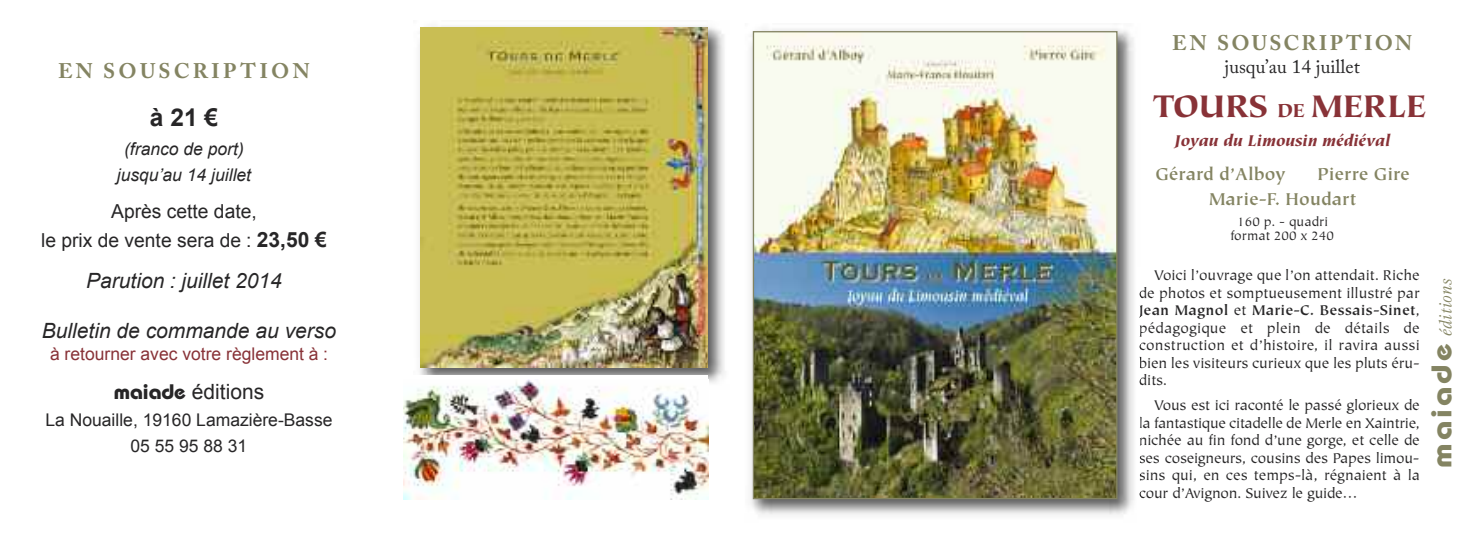
<style>
.page{position:relative;width:1474px;height:546px;background:#fff}
.page>*{position:absolute;margin:0;border:0;box-sizing:border-box;transform-origin:0 0}
.t1{font:900 35px "Tiepolo";color:#883237}
.t2{font:700 24.5px "Arial";color:#272627}
.t3{font:italic 21px "Arial";color:#272627}
.t4{font:700 21px "Adobe Caslon Pro";letter-spacing:.1em;color:#848462}
.t5{font:700 21px "Adobe Caslon Pro";letter-spacing:.135em;color:#848462}
.t6{font:21px "Arial";color:#272627}
.t7{font:19.25px/29.4px "Arial";color:#272627;text-align:center}
.t8{font:700 19.25px/24.5px "Tiepolo";color:#848462}
.t9{font:19.25px "Adobe Caslon Pro";color:#272627}
.t10{font:17.5px/25.9px "Arial";color:#272627;text-align:center}
.t11{font:italic 17.5px/25.9px "Arial";color:#272627;text-align:center}
.t12{font:17.5px "Arial";color:#883237}
.t13{font:italic 900 17.5px "Tiepolo";color:#883237}
.t14{font:italic 17.5px "Esprit";color:#848462}
.t15{font:15.75px/17.5px "Tiepolo";letter-spacing:-.01em;color:#272627;text-align:justify}
.t16{font:14px/14px "Tiepolo";color:#272627;text-align:center}
.s1{font-weight:700;font-size:21px}
.s2{font-family:"Bauhaus";font-weight:700}
.s3{font-size:21px}
.s4{font-weight:700}
.s5{font-family:"Bauhaus";font-weight:700;font-style:normal;font-size:28.35px}
</style>
<div class="page">
<img style="left:750px;top:29px;width:384px;height:486px">
<img style="left:754px;top:33px;width:361px;height:464px">
<img style="left:419px;top:26px;width:306px;height:357px">
<img style="left:420px;top:28px;width:287px;height:339px">
<div style="left:396px;top:375px;width:312px;height:124px;background:#fff"></div>
<img style="left:403px;top:380px;width:305px;height:119px">
<h3 class="t4" style="left:1172px;top:35px;width:241px">EN SOUSCRIPTION</h3>
<h3 class="t5" style="left:58px;top:63px;width:253px">EN SOUSCRIPTION</h3>
<p class="t9" style="left:1224px;top:59px;width:137px">jusqu’au 14 juillet</p>
<h2 class="t2" style="left:150px;top:103px;width:70px">à21€</h2>
<p class="t11" style="left:117px;top:136px;width:136px">(franco de port) jusqu’au 14 juillet</p>
<p class="t7" style="left:41px;top:197px;width:287px">Après cette date,<br>le prix de vente sera de : <span class="s1">23,50 €</span></p>
<h3 class="t3" style="left:86px;top:268px;width:197px">Parution : juillet 2014</h3>
<h3 class="t3" style="left:42px;top:318px;width:296px">Bulletin de commande au verso</h3>
<p class="t12" style="left:50px;top:344px;width:279px">à retourner avec votre règlement à :</p>
<h3 class="t6" style="left:114px;top:380px;width:152px"><span class="s2">maiade</span> éditions</h3>
<p class="t10" style="left:45px;top:407px;width:288px">La Nouaille, 19160 Lamazière-Basse<br>05 55 95 88 31</p>
<h1 class="t1" style="left:1152px;top:93px;width:275px">TOURS <span class="s3">DE</span> MERLE</h1>
<p class="t13" style="left:1174px;top:134px;width:217px">Joyau du Limousin médiéval</p>
<p class="t8" style="left:1155px;top:163px;width:132px">Gérard d’Alboy</p>
<p class="t8" style="left:1209px;top:163px;width:202px;text-indent:108px">Pierre Gire<br>Marie-F. Houdart</p>
<p class="t16" style="left:1230px;top:216px;width:105px">160 p. - quadri format 200 x 240</p>
<p class="t15" style="left:1138px;top:268px;width:282px;text-indent:15px">Voici l’ouvrage que l’on attendait. Riche de photos et somptueusement illustré par <span class="s4">Jean Magnol</span> et <span class="s4">Marie-C. Bessais-Sinet</span>, pédagogique et plein de détails de construction et d’histoire, il ravira aussi bien les visiteurs curieux que les pluts éru&shy;dits.</p>
<p class="t15" style="left:1138px;top:398px;width:282px;text-indent:15px">Vous est ici raconté le passé glorieux de la fantastique citadelle de Merle en Xaintrie, nichée au fin fond d’une gorge, et celle de ses coseigneurs, cousins des Papes limou&shy;sins qui, en ces temps-là, régnaient à la cour d’Avignon. Suivez le guide…</p>
<p class="t14" style="left:1438px;top:468px;width:191px;rotate:-90deg"><span class="s5">maiade</span> éditions</p>
</div>
